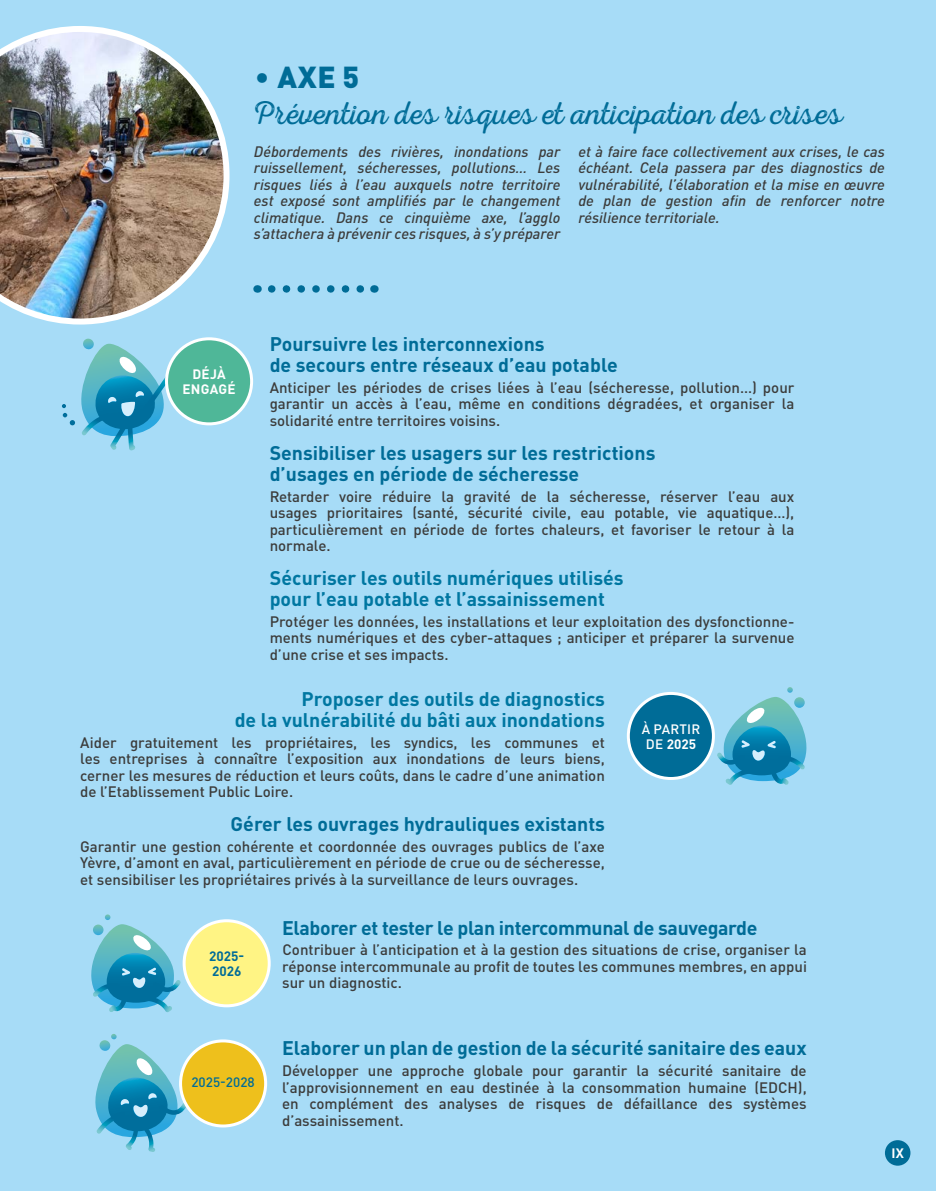
<style>
.page{position:relative;width:936px;height:1191px;background:#fff}
.page>*{position:absolute;margin:0;border:0;box-sizing:border-box;transform-origin:0 0}
.t1{font:33px "Nexa Rust Script L 01";letter-spacing:.01em;color:#006c97}
.t2{font:900 30px "DIN Pro";color:#006c97}
.t3{font:700 19.5px/21px "DIN Pro";color:#006c97}
.t4{font:700 19.5px/21px "DIN Pro";color:#0077a1}
.t5{font:700 19.5px "DIN Pro";letter-spacing:-.02em;color:#006c97}
.t6{font:500 15px/16.5px "DIN Pro";color:#3c3c3b;text-align:justify}
.t7{font:italic 500 15px/16.5px "DIN Pro";color:#3c3c3b;text-align:justify}
.t8{font:500 13.5px/15px "DIN Pro";letter-spacing:.02em;color:#fff;text-align:center}
.t9{font:700 13.5px/15px "DIN Pro";letter-spacing:.02em;color:#fff;text-align:center}
.t10{font:500 13.5px "DIN Pro";color:#006c97}
.t11{font:700 13.5px/15px "DIN Pro";color:#006c97}
.s1{font-weight:700}
</style>
<div class="page">
<div style="left:0;top:0;width:935px;height:1191px;background:#a7dcf7"></div>
<img style="left:0;top:26px;width:230px;height:299px">
<svg style="left:62px;top:339px;width:115px;height:112px"></svg>
<div style="left:166px;top:339px;width:85px;height:85px;background:#4fb798;border-radius:50%"></div>
<div style="left:165px;top:337px;width:88px;height:88px;border:3px solid #fff;border-radius:50%"></div>
<svg style="left:95px;top:1034px;width:92px;height:118px"></svg>
<div style="left:180px;top:1041px;width:85px;height:85px;background:#eec01c;border-radius:50%"></div>
<div style="left:179px;top:1039px;width:88px;height:88px;border:3px solid #fff;border-radius:50%"></div>
<div style="left:184px;top:920px;width:85px;height:85px;background:#fff484;border-radius:50%"></div>
<div style="left:183px;top:919px;width:88px;height:88px;border:3px solid #fff;border-radius:50%"></div>
<svg style="left:91px;top:914px;width:90px;height:98px"></svg>
<div style="left:628px;top:693px;width:85px;height:85px;background:#006c97;border-radius:50%"></div>
<div style="left:626px;top:692px;width:89px;height:88px;border:3px solid #fff;border-radius:50%"></div>
<svg style="left:717px;top:687px;width:90px;height:98px"></svg>
<svg style="left:271px;top:285px;width:93px;height:8px"></svg>
<div style="left:884px;top:1140px;width:26px;height:25px;background:#006c97;border-radius:50%"></div>
<h2 class="t2" style="left:254px;top:51px;width:107px">∙ AXE 5</h2>
<h1 class="t1" style="left:254px;top:95px;width:590px">Prévention des risques et anticipation des crises</h1>
<p class="t7" style="left:254px;top:141px;width:308px">Débordements des rivières, inondations par ruissellement, sécheresses, pollutions… Les risques liés à l’eau auxquels notre territoire est exposé sont amplifiés par le changement climatique. Dans ce cinquième axe, l’agglo s’attachera à prévenir ces risques, à s’y préparer</p>
<p class="t7" style="left:578px;top:141px;width:308px">et à faire face collectivement aux crises, le cas échéant. Cela passera par des diagnostics de vulnérabilité, l’élaboration et la mise en œuvre de plan de gestion afin de renforcer notre résilience territoriale.</p>
<p class="t9" style="left:182px;top:365px;width:55px">DÉJÀ<br>ENGAGÉ</p>
<h3 class="t3" style="left:270px;top:331px;width:349px">Poursuivre les interconnexions<br>de secours entre réseaux d’eau potable</h3>
<p class="t6" style="left:270px;top:378px;width:526px">Anticiper les périodes de crises liées à l’eau (sécheresse, pollution…) pour garantir un accès à l’eau, même en conditions dégradées, et organiser la solidarité entre territoires voisins.</p>
<h3 class="t3" style="left:270px;top:440px;width:387px">Sensibiliser les usagers sur les restrictions d’usages en période de sécheresse</h3>
<p class="t6" style="left:270px;top:486px;width:526px">Retarder voire réduire la gravité de la sécheresse, réserver l’eau aux usages prioritaires (santé, sécurité civile, eau potable, vie aquatique…), particulièrement en période de fortes chaleurs, et favoriser le retour à la normale.</p>
<h3 class="t4" style="left:270px;top:565px;width:355px">Sécuriser les outils numériques utilisés pour l’eau potable et l’assainissement</h3>
<p class="t6" style="left:270px;top:611px;width:526px">Protéger les données, les installations et leur exploitation des dysfonctionne&shy;ments numériques et des cyber-attaques ; anticiper et préparer la survenue d’une crise et ses impacts.</p>
<h3 class="t4" style="left:235px;top:686px;width:371px;text-align:right">Proposer des outils de diagnostics<br>de la vulnérabilité du bâti aux inondations</h3>
<p class="t6" style="left:80px;top:732px;width:526px">Aider gratuitement les propriétaires, les syndics, les communes et les entreprises à connaître l’exposition aux inondations de leurs biens, cerner les mesures de réduction et leurs coûts, dans le cadre d’une animation de l’Etablissement Public Loire.</p>
<h3 class="t3" style="left:231px;top:811px;width:376px">Gérer les ouvrages hydrauliques existants</h3>
<p class="t6" style="left:80px;top:836px;width:526px">Garantir une gestion cohérente et coordonnée des ouvrages publics de l’axe Yèvre, d’amont en aval, particulièrement en période de crue ou de sécheresse, et sensibiliser les propriétaires privés à la surveillance de leurs ouvrages.</p>
<p class="t8" style="left:641px;top:720px;width:60px">À PARTIR<br>DE <span class="s1">2025</span></p>
<p class="t11" style="left:209px;top:947px;width:37px">2025-<br>2026</p>
<p class="t10" style="left:191px;top:1071px;width:65px">2025-2028</p>
<h3 class="t5" style="left:282px;top:911px;width:476px">Elaborer et tester le plan intercommunal de sauvegarde</h3>
<p class="t6" style="left:282px;top:940px;width:526px">Contribuer à l’anticipation et à la gestion des situations de crise, organiser la réponse intercommunale au profit de toutes les communes membres, en appui sur un diagnostic.</p>
<h3 class="t3" style="left:282px;top:1035px;width:526px">Elaborer un plan de gestion de la sécurité sanitaire des eaux</h3>
<p class="t6" style="left:282px;top:1060px;width:526px">Développer une approche globale pour garantir la sécurité sanitaire de l’approvisionnement en eau destinée à la consommation humaine (EDCH), en complément des analyses de risques de défaillance des systèmes d’assainissement.</p>
<p class="t9" style="left:891px;top:1143px;width:14px">IX</p>
</div>
